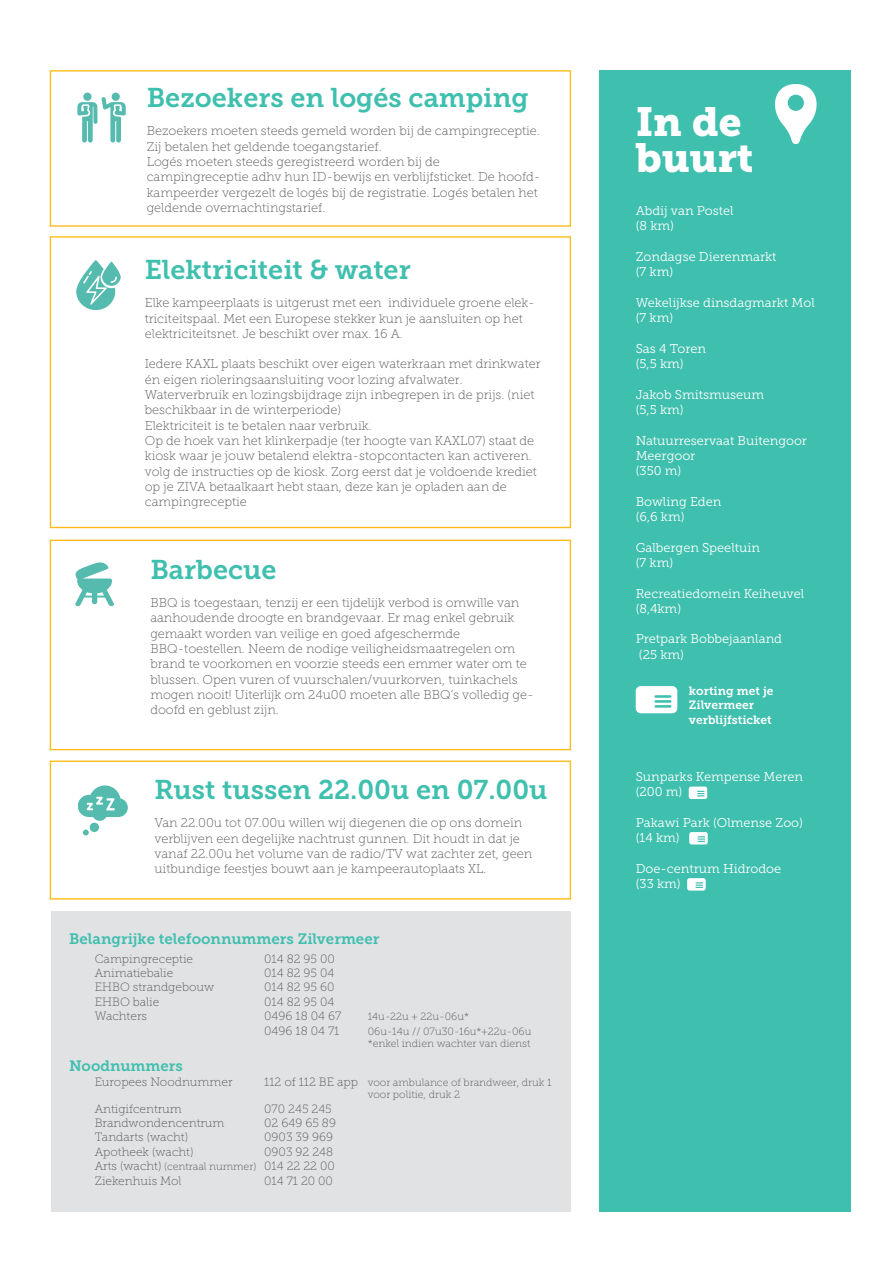
<style>
.page{position:relative;width:893px;height:1263px;background:#fff}
.page>*{position:absolute;margin:0;border:0;box-sizing:border-box;transform-origin:0 0}
.titel{font:40.5px/36px "Museo Slab 900";color:#fff}
.titel-2{font:27px "Museo Slab 700";color:#3fbfae}
.subtitel{font:15px "Museo Slab 700";color:#3fbfae}
.titel-3{font:12.75px/15.3px "Museo Slab 100";color:#57585a}
.t1{font:12.75px/15.3px "Museo Slab 300";color:#fff}
.subtitel-2{font:12.75px/15.3px "Museo Slab 100";color:#57585a}
.t2{font:12px "Museo Slab 100";color:#57585a}
.t3{font:12px/14.4px "Museo Slab 700";color:#fff}
.t4{font:10.5px "Museo Slab 100";color:#57585a}
.s1{font-size:12px}
.s2{font-size:10.5px}
</style>
<div class="page">
<div style="left:50px;top:236px;width:521px;height:292px;border:1px solid #fdbc19"></div>
<div style="left:50px;top:70px;width:521px;height:157px;border:1px solid #fdbc19"></div>
<div style="left:50px;top:540px;width:521px;height:210px;border:1px solid #fdbc19"></div>
<div style="left:50px;top:760px;width:521px;height:139px;border:1px solid #fdbc19"></div>
<div style="left:51px;top:911px;width:520px;height:301px;background:#e1e2e4"></div>
<div style="left:90px;top:823px;width:9px;height:9px;background:#54bbae;border-radius:50%"></div>
<svg style="left:83px;top:829px;width:6px;height:6px"></svg>
<svg style="left:78px;top:785px;width:50px;height:36px"></svg>
<svg style="left:75px;top:562px;width:39px;height:44px"></svg>
<div style="left:599px;top:70px;width:251px;height:1142px;background:#3fbfae"></div>
<svg style="left:689px;top:786px;width:18px;height:13px"></svg>
<svg style="left:689px;top:832px;width:19px;height:12px"></svg>
<svg style="left:687px;top:878px;width:19px;height:12px"></svg>
<svg style="left:775px;top:84px;width:42px;height:60px"></svg>
<svg style="left:636px;top:686px;width:41px;height:27px"></svg>
<svg style="left:76px;top:260px;width:45px;height:50px"></svg>
<div style="left:112px;top:93px;width:8px;height:8px;background:#54bbae;border-radius:50%"></div>
<svg style="left:77px;top:97px;width:49px;height:46px"></svg>
<div style="left:83px;top:93px;width:9px;height:8px;background:#54bbae;border-radius:50%"></div>
<p class="titel-2" style="left:147px;top:83px;width:383px">Bezoekers en logés camping</p>
<p class="titel-3" style="left:147px;top:124px;width:395px">Bezoekers moeten steeds gemeld worden bij de campingreceptie.<br>Zij betalen het geldende toegangstarief.</p>
<p class="titel-3" style="left:147px;top:154px;width:295px">Logés moeten steeds geregistreerd worden bij de</p>
<p class="titel-3" style="left:147px;top:169px;width:395px">campingreceptie adhv hun ID-bewijs en verblijfsticket. De hoofd&shy;kampeerder vergezelt de logés bij de registratie. Logés betalen het geldende overnachtingstarief.</p>
<p class="titel-2" style="left:145px;top:255px;width:267px">Elektriciteit &amp; water</p>
<p class="titel-3" style="left:145px;top:295px;width:392px">Elke kampeerplaats is uitgerust met een individuele groene elek&shy;triciteitspaal. Met een Europese stekker kun je aansluiten op het elektriciteitsnet. Je beschikt over max. 16 A.</p>
<p class="titel-3" style="left:145px;top:357px;width:397px">Iedere KAXL plaats beschikt over eigen waterkraan met drinkwater én eigen rioleringsaansluiting voor lozing afvalwater.</p>
<p class="titel-3" style="left:145px;top:387px;width:391px">Waterverbruik en lozingsbijdrage zijn inbegrepen in de prijs. (niet beschikbaar in de winterperiode)</p>
<p class="titel-3" style="left:145px;top:418px;width:228px">Elektriciteit is te betalen naar verbruik.</p>
<p class="titel-3" style="left:145px;top:433px;width:393px">Op de hoek van het klinkerpadje (ter hoogte van KAXL07) staat de kiosk waar je jouw betalend elektra-stopcontacten kan activeren. volg de instructies op de kiosk. Zorg eerst dat je voldoende krediet op je ZIVA betaalkaart hebt staan, deze kan je opladen aan de campingreceptie</p>
<p class="titel-2" style="left:150px;top:554px;width:128px">Barbecue</p>
<p class="titel-3" style="left:150px;top:595px;width:385px">BBQ is toegestaan, tenzij er een tijdelijk verbod is omwille van aanhoudende droogte en brandgevaar. Er mag enkel gebruik gemaakt worden van veilige en goed afgeschermde BBQ-toestellen. Neem de nodige veiligheidsmaatregelen om brand te voorkomen en voorzie steeds een emmer water om te blussen. Open vuren of vuurschalen/vuurkorven, tuinkachels mogen nooit! Uiterlijk om 24u00 moeten alle BBQ’s volledig ge&shy;doofd en geblust zijn.</p>
<p class="titel-2" style="left:154px;top:775px;width:394px">Rust tussen 22.00u en 07.00u</p>
<p class="subtitel-2" style="left:154px;top:815px;width:379px">Van 22.00u tot 07.00u willen wij diegenen die op ons domein verblijven een degelijke nachtrust gunnen. Dit houdt in dat je vanaf 22.00u het volume van de radio/TV wat zachter zet, geen uitbundige feestjes bouwt aan je kampeerautoplaats XL.</p>
<p class="subtitel" style="left:69px;top:930px;width:312px">Belangrijke telefoonnummers Zilvermeer</p>
<p class="t2" style="left:95px;top:952px;width:100px">Campingreceptie</p>
<p class="t2" style="left:264px;top:952px;width:72px">014 82 95 00</p>
<p class="t2" style="left:95px;top:966px;width:80px">Animatiebalie</p>
<p class="t2" style="left:264px;top:966px;width:72px">014 82 95 04</p>
<p class="t2" style="left:95px;top:981px;width:121px">EHBO strandgebouw</p>
<p class="t2" style="left:264px;top:981px;width:72px">014 82 95 60</p>
<p class="t2" style="left:95px;top:995px;width:66px">EHBO balie</p>
<p class="t2" style="left:264px;top:995px;width:72px">014 82 95 04</p>
<p class="t2" style="left:95px;top:1010px;width:54px">Wachters</p>
<p class="t2" style="left:264px;top:1010px;width:79px">0496 18 04 67</p>
<p class="t4" style="left:368px;top:1011px;width:103px">14u-22u + 22u-06u*</p>
<p class="t2" style="left:264px;top:1024px;width:77px">0496 18 04 71</p>
<p class="t4" style="left:368px;top:1025px;width:165px">06u-14u // 07u30-16u*+22u-06u</p>
<p class="t4" style="left:368px;top:1038px;width:164px">*enkel indien wachter van dienst</p>
<p class="subtitel" style="left:69px;top:1057px;width:115px">Noodnummers</p>
<p class="t2" style="left:95px;top:1075px;width:139px">Europees Noodnummer</p>
<p class="t4" style="left:264px;top:1076px;width:289px"><span class="s1">112 of 112 BE app</span> voor ambulance of brandweer, druk 1</p>
<p class="t4" style="left:368px;top:1089px;width:94px">voor politie, druk 2</p>
<p class="t2" style="left:95px;top:1102px;width:89px">Antigifcentrum</p>
<p class="t2" style="left:264px;top:1102px;width:69px">070 245 245</p>
<p class="t2" style="left:95px;top:1116px;width:131px">Brandwondencentrum</p>
<p class="t2" style="left:264px;top:1116px;width:73px">02 649 65 89</p>
<p class="t2" style="left:95px;top:1131px;width:95px">Tandarts (wacht)</p>
<p class="t2" style="left:264px;top:1131px;width:70px">0903 39 969</p>
<p class="t2" style="left:95px;top:1145px;width:100px">Apotheek (wacht)</p>
<p class="t2" style="left:264px;top:1145px;width:70px">0903 92 248</p>
<p class="t2" style="left:95px;top:1160px;width:241px">Arts (wacht) <span class="s2">(centraal nummer)</span> 014 22 22 00</p>
<p class="t2" style="left:95px;top:1174px;width:88px">Ziekenhuis Mol</p>
<p class="t2" style="left:264px;top:1174px;width:70px">014 71 20 00</p>
<p class="titel" style="left:636px;top:104px;width:119px">In de buurt</p>
<p class="t1" style="left:636px;top:203px;width:99px">Abdij van Postel</p>
<p class="t1" style="left:636px;top:218px;width:40px">(8 km)</p>
<p class="t1" style="left:636px;top:249px;width:142px">Zondagse Dierenmarkt</p>
<p class="t1" style="left:636px;top:264px;width:39px">(7 km)</p>
<p class="t1" style="left:636px;top:295px;width:181px">Wekelijkse dinsdagmarkt Mol (7 km)</p>
<p class="t1" style="left:636px;top:341px;width:72px">Sas 4 Toren</p>
<p class="t1" style="left:636px;top:356px;width:49px">(5,5 km)</p>
<p class="t1" style="left:636px;top:387px;width:130px">Jakob Smitsmuseum</p>
<p class="t1" style="left:636px;top:402px;width:49px">(5,5 km)</p>
<p class="t1" style="left:636px;top:433px;width:173px">Natuurreservaat Buitengoor<br>Meergoor</p>
<p class="t1" style="left:636px;top:463px;width:47px">(350 m)</p>
<p class="t1" style="left:636px;top:494px;width:87px">Bowling Eden</p>
<p class="t1" style="left:636px;top:509px;width:50px">(6,6 km)</p>
<p class="t1" style="left:636px;top:540px;width:126px">Galbergen Speeltuin</p>
<p class="t1" style="left:636px;top:555px;width:39px">(7 km)</p>
<p class="t1" style="left:636px;top:586px;width:170px">Recreatiedomein Keiheuvel</p>
<p class="t1" style="left:636px;top:601px;width:47px">(8,4km)</p>
<p class="t1" style="left:636px;top:631px;width:148px">Pretpark Bobbejaanland</p>
<p class="t1" style="left:639px;top:647px;width:47px">(25 km)</p>
<p class="t3" style="left:689px;top:684px;width:86px">korting met je</p>
<p class="t3" style="left:689px;top:698px;width:84px">Zilvermeer verblijfsticket</p>
<p class="t1" style="left:636px;top:769px;width:169px">Sunparks Kempense Meren (200 m)</p>
<p class="t1" style="left:636px;top:815px;width:169px">Pakawi Park (Olmense Zoo) (14 km)</p>
<p class="t1" style="left:636px;top:861px;width:147px">Doe-centrum Hidrodoe</p>
<p class="t1" style="left:636px;top:876px;width:47px">(33 km)</p>
</div>
